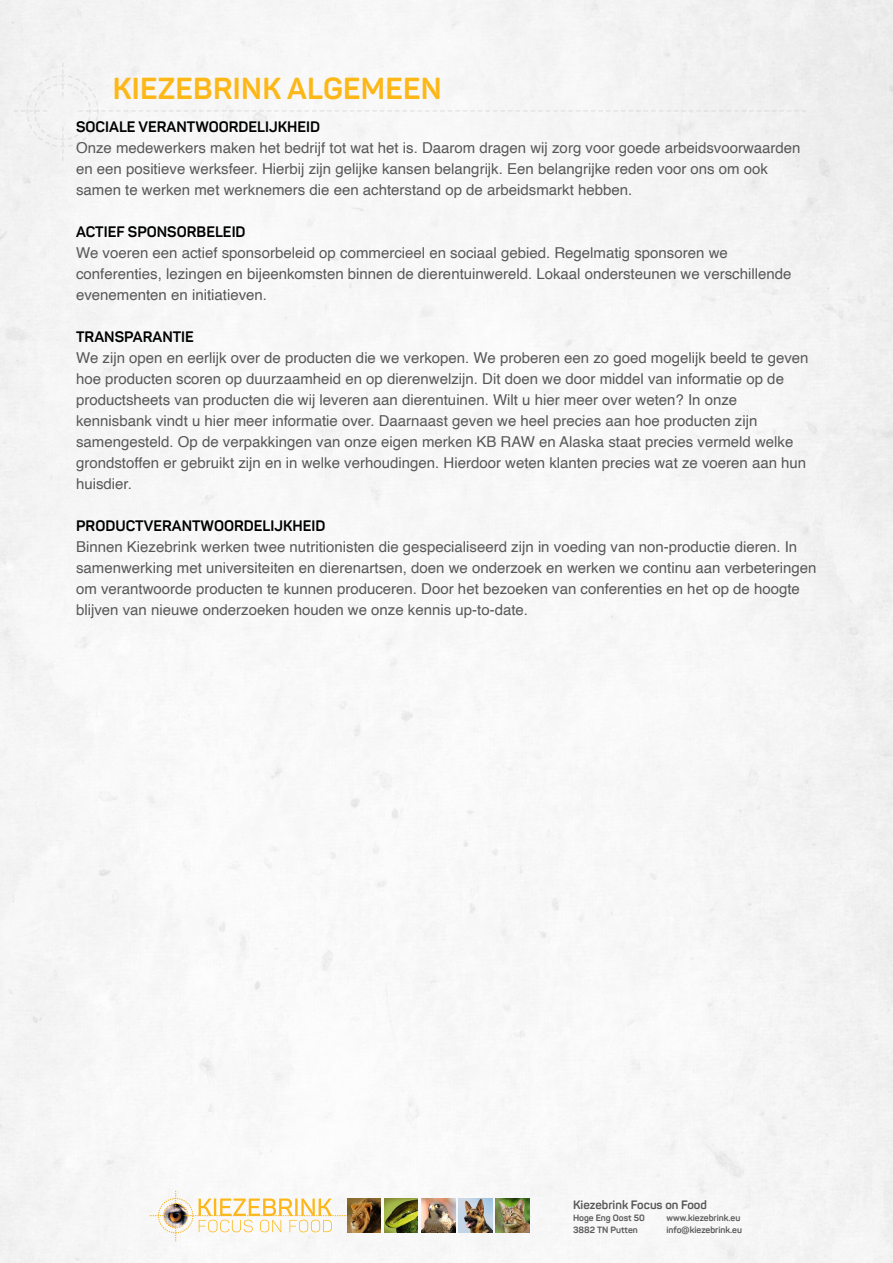
<style>
.page{position:relative;width:893px;height:1263px;background:#fff}
.page>*{position:absolute;margin:0;border:0;box-sizing:border-box;transform-origin:0 0}
.t1{font:700 30px "Panton";letter-spacing:.01em;color:#fdb717}
.t2{font:15px/21px "Helvetica";color:#58585a}
.t3{font:700 15px "Panton";color:#000101}
.t4{font:700 12px "Panton";color:#58585a}
.t5{font:700 9px/12px "Panton";color:#58585a}
</style>
<div class="page">
<img style="left:0;top:0;width:893px;height:1263px">
<img style="left:496px;top:1198px;width:33px;height:34px">
<img style="left:164px;top:1204px;width:24px;height:23px;border-radius:12px">
<div style="left:163px;top:1203px;width:25px;height:25px;border:1px dashed #fdb71a;border-radius:50%"></div>
<div style="left:158px;top:1198px;width:35px;height:35px;border:1px dashed #f7b51e;border-radius:50%"></div>
<svg style="left:184px;top:1198px;width:163px;height:34px"></svg>
<svg style="left:175px;top:1190px;width:1px;height:18px"></svg>
<svg style="left:175px;top:1224px;width:1px;height:17px"></svg>
<svg style="left:150px;top:1215px;width:18px;height:1px"></svg>
<img style="left:347px;top:1198px;width:34px;height:34px">
<img style="left:384px;top:1198px;width:34px;height:34px">
<img style="left:421px;top:1198px;width:34px;height:34px">
<img style="left:459px;top:1198px;width:33px;height:34px">
<div style="left:14px;top:63px;width:792px;height:98px;background:#f6f6f6"></div>
<h1 class="t1" style="left:113px;top:70px;width:331px">KIEZEBRINK ALGEMEEN</h1>
<p class="t3" style="left:76px;top:117px;width:246px">SOCIALE VERANTWOORDELIJKHEID</p>
<p class="t2" style="left:76px;top:138px;width:726px">Onze medewerkers maken het bedrijf tot wat het is. Daarom dragen wij zorg voor goede arbeidsvoorwaarden en een positieve werksfeer. Hierbij zijn gelijke kansen belangrijk. Een belangrijke reden voor ons om ook samen te werken met werknemers die een achterstand op de arbeidsmarkt hebben.</p>
<p class="t3" style="left:76px;top:222px;width:171px">ACTIEF SPONSORBELEID</p>
<p class="t2" style="left:76px;top:243px;width:717px">We voeren een actief sponsorbeleid op commercieel en sociaal gebied. Regelmatig sponsoren we conferenties, lezingen en bijeenkomsten binnen de dierentuinwereld. Lokaal ondersteunen we verschillende evenementen en initiatieven.</p>
<p class="t3" style="left:76px;top:327px;width:119px">TRANSPARANTIE</p>
<p class="t2" style="left:76px;top:348px;width:734px">We zijn open en eerlijk over de producten die we verkopen. We proberen een zo goed mogelijk beeld te geven hoe producten scoren op duurzaamheid en op dierenwelzijn. Dit doen we door middel van informatie op de productsheets van producten die wij leveren aan dierentuinen. Wilt u hier meer over weten? In onze kennisbank vindt u hier meer informatie over. Daarnaast geven we heel precies aan hoe producten zijn samengesteld. Op de verpakkingen van onze eigen merken KB RAW en Alaska staat precies vermeld welke grondstoffen er gebruikt zijn en in welke verhoudingen. Hierdoor weten klanten precies wat ze voeren aan hun huisdier.</p>
<p class="t3" style="left:76px;top:516px;width:251px">PRODUCTVERANTWOORDELIJKHEID</p>
<p class="t2" style="left:76px;top:537px;width:742px">Binnen Kiezebrink werken twee nutritionisten die gespecialiseerd zijn in voeding van non-productie dieren. In samenwerking met universiteiten en dierenartsen, doen we onderzoek en werken we continu aan verbeteringen om verantwoorde producten te kunnen produceren. Door het bezoeken van conferenties en het op de hoogte blijven van nieuwe onderzoeken houden we onze kennis up-to-date.</p>
<p class="t4" style="left:573px;top:1197px;width:135px">Kiezebrink Focus on Food</p>
<p class="t5" style="left:573px;top:1211px;width:73px">Hoge Eng Oost 50<br>3882 TN Putten</p>
<p class="t5" style="left:666px;top:1211px;width:77px">www.kiezebrink.eu info@kiezebrink.eu</p>
</div>
